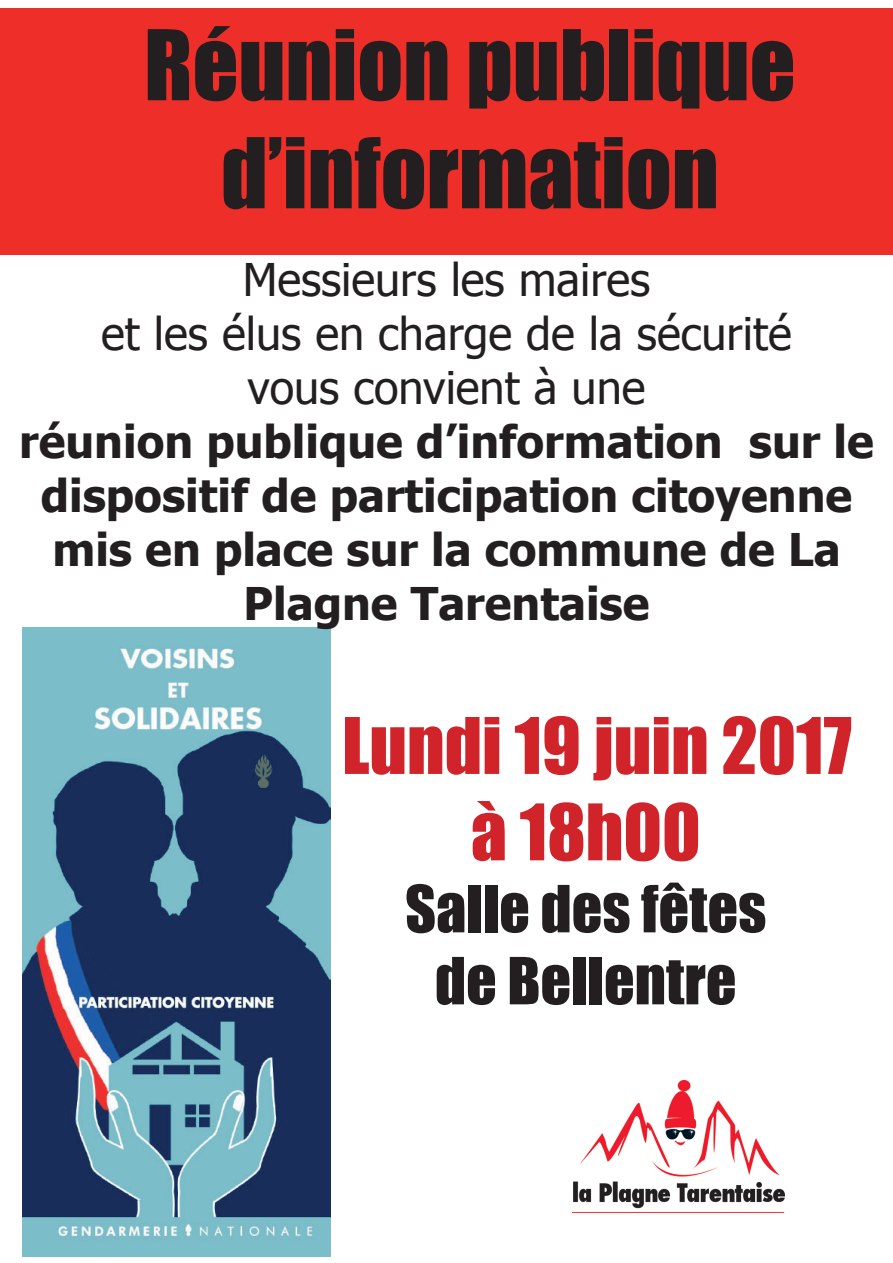
<style>
.page{position:relative;width:893px;height:1263px;background:#fff}
.page>*{position:absolute;margin:0;border:0;box-sizing:border-box;transform-origin:0 0}
.t1{font:90px/108px "Impact";color:#231f20;text-align:center}
.t2{font:72px/86.4px "Impact";color:#d1232a;text-align:center}
.t3{font:60px/72px "Impact";color:#231f20;text-align:center}
.t4{font:700 45px/54px "Tahoma";color:#231f20;text-align:center}
.t5{font:45px/54px "Tahoma";color:#231f20;text-align:center}
</style>
<div class="page">
<img style="left:572px;top:1081px;width:213px;height:131px">
<div style="left:1px;top:8px;width:892px;height:246px;background:#ee2e29"></div>
<img style="left:23px;top:628px;width:307px;height:628px">
<h1 class="t1" style="left:144px;top:9px;width:653px">Réunion publique d’information</h1>
<p class="t5" style="left:101px;top:251px;width:692px">Messieurs les maires<br>et les élus en charge de la sécurité vous convient à une</p>
<p class="t4" style="left:19px;top:412px;width:856px">réunion publique d’information sur le dispositif de participation citoyenne mis en place sur la commune de La<br>Plagne Tarentaise</p>
<h2 class="t2" style="left:342px;top:700px;width:511px">Lundi 19 juin 2017 à 18h00</h2>
<h3 class="t3" style="left:405px;top:871px;width:363px">Salle des fêtes de Bellentre</h3>
</div>
